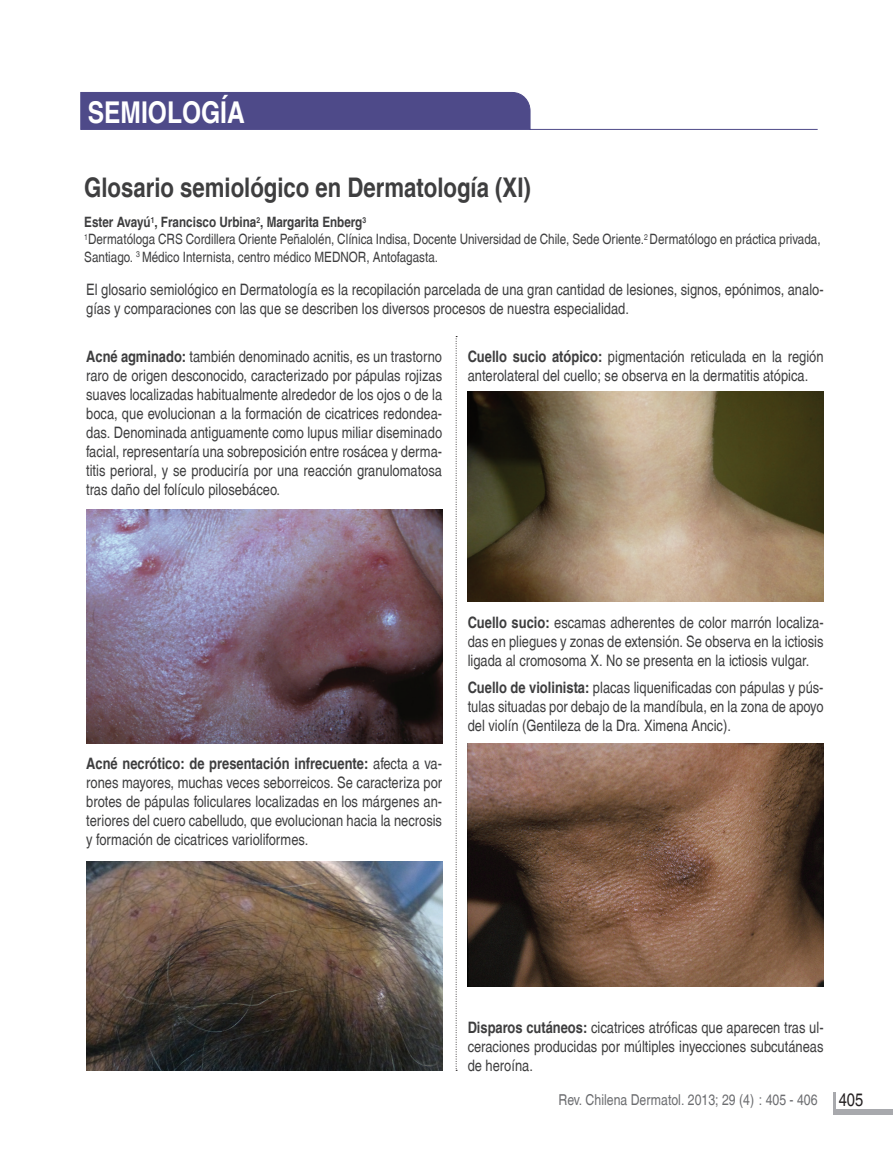
<style>
.page{position:relative;width:893px;height:1149px;background:#fff}
.page>*{position:absolute;margin:0;border:0;box-sizing:border-box;transform-origin:0 0}
.t1{font:700 condensed 30px "Helvetica Com";color:#fff}
.t2{font:700 condensed 27px "Helvetica Com";color:#3e3e3f}
.t3{font:condensed 15.75px/18.9px "Helvetica Com";color:#3e3e3f;text-align:justify}
.t4{font:condensed 15px "Helvetica Com";color:#6c6d70}
.t5{font:condensed 14.25px/17.1px "Helvetica Com";color:#3e3e3f}
.s1{font-weight:700}
.s2{font-size:18px;color:#231f20}
</style>
<div class="page">
<div style="left:834px;top:1108px;width:59px;height:6px;background:#a8a9ad"></div>
<svg style="left:834px;top:1092px;width:2px;height:16px"></svg>
<svg style="left:80px;top:92px;width:738px;height:38px"></svg>
<svg style="left:456px;top:336px;width:1px;height:734px"></svg>
<img style="left:86px;top:509px;width:356px;height:234px">
<img style="left:86px;top:861px;width:356px;height:209px">
<img style="left:468px;top:391px;width:356px;height:210px">
<img style="left:468px;top:743px;width:356px;height:243px">
<h1 class="t1" style="left:88px;top:94px;width:159px">SEMIOLOGÍA</h1>
<h2 class="t2" style="left:84px;top:171px;width:448px">Glosario semiológico en Dermatología (XI)</h2>
<p class="t5" style="left:84px;top:213px;width:738px"><span class="s1">Ester Avayú</span><sup>1</sup><span class="s1">, Francisco Urbina</span><sup>2</sup><span class="s1">, Margarita Enberg</span><sup>3<br></sup><sup>1</sup>Dermatóloga CRS Cordillera Oriente Peñalolén, Clínica Indisa, Docente Universidad de Chile, Sede Oriente.<sup>2</sup> Dermatólogo en práctica privada,<br>Santiago. <sup>3</sup> Médico Internista, centro médico MEDNOR, Antofagasta.</p>
<p class="t3" style="left:86px;top:280px;width:739px">El glosario semiológico en Dermatología es la recopilación parcelada de una gran cantidad de lesiones, signos, epónimos, analo&shy;gías y comparaciones con las que se describen los diversos procesos de nuestra especialidad.</p>
<p class="t3" style="left:86px;top:347px;width:357px"><span class="s1">Acné agminado:</span> también denominado acnitis, es un trastorno raro de origen desconocido, caracterizado por pápulas rojizas suaves localizadas habitualmente alrededor de los ojos o de la boca, que evolucionan a la formación de cicatrices redondea&shy;das. Denominada antiguamente como lupus miliar diseminado facial, representaría una sobreposición entre rosácea y derma&shy;titis perioral, y se produciría por una reacción granulomatosa tras daño del folículo pilosebáceo.</p>
<p class="t3" style="left:468px;top:347px;width:357px"><span class="s1">Cuello sucio atópico:</span> pigmentación reticulada en la región anterolateral del cuello; se observa en la dermatitis atópica.</p>
<p class="t3" style="left:86px;top:753px;width:357px"><span class="s1">Acné necrótico: de presentación infrecuente:</span> afecta a va&shy;rones mayores, muchas veces seborreicos. Se caracteriza por brotes de pápulas foliculares localizadas en los márgenes an&shy;teriores del cuero cabelludo, que evolucionan hacia la necrosis y formación de cicatrices varioliformes.</p>
<p class="t3" style="left:468px;top:612px;width:357px"><span class="s1">Cuello sucio:</span> escamas adherentes de color marrón localiza&shy;das en pliegues y zonas de extensión. Se observa en la ictiosis ligada al cromosoma X. No se presenta en la ictiosis vulgar.</p>
<p class="t3" style="left:468px;top:677px;width:357px"><span class="s1">Cuello de violinista:</span> placas liquenificadas con pápulas y pús&shy;tulas situadas por debajo de la mandíbula, en la zona de apoyo del violín (Gentileza de la Dra. Ximena Ancic).</p>
<p class="t3" style="left:468px;top:1017px;width:357px"><span class="s1">Disparos cutáneos:</span> cicatrices atróficas que aparecen tras ul&shy;ceraciones producidas por múltiples inyecciones subcutáneas de heroína.</p>
<p class="t4" style="left:559px;top:1090px;width:306px">Rev. Chilena Dermatol. 2013; 29 (4) : 405 - 406 <span class="s2">405</span></p>
</div>
